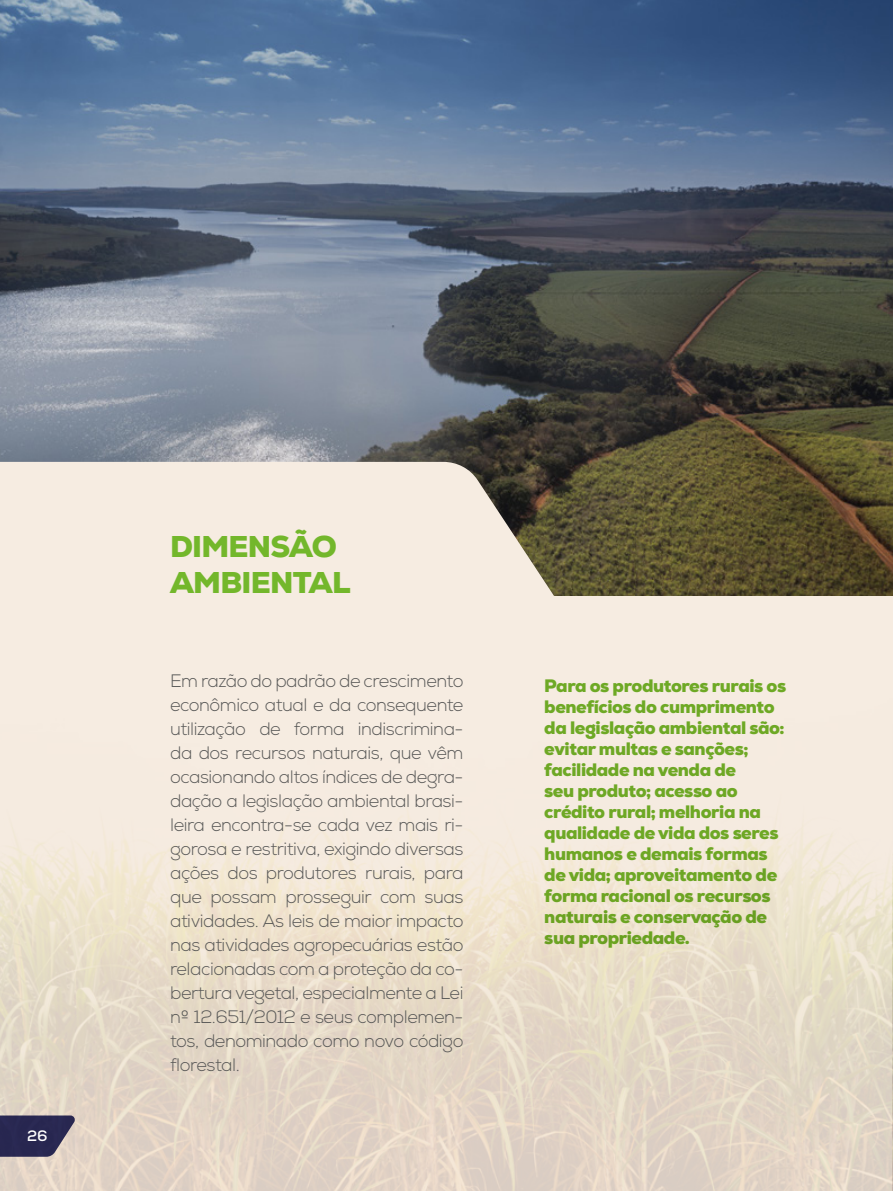
<style>
.page{position:relative;width:893px;height:1191px;background:#f6ece1}
.page>*{position:absolute;margin:0;border:0;box-sizing:border-box;transform-origin:0 0}
.t1{font:900 30px/36px "Nexa";letter-spacing:-.025em;color:#73b72b}
.t2{font:300 18px/24px "Nexa";letter-spacing:-.025em;color:#575756;text-align:justify}
.t3{font:900 18px/21px "Nexa";letter-spacing:-.025em;color:#73b72b}
.t4{font:700 15px "Nexa";color:#fff}
</style>
<div class="page">
<img style="left:0;top:830px;width:893px;height:361px">
<svg style="left:0;top:1115px;width:76px;height:41px"></svg>
<img style="left:0;top:0;width:893px;height:595px">
<svg style="left:0;top:462px;width:562px;height:134px"></svg>
<svg style="left:892px;top:830px;width:1px;height:284px"></svg>
<p class="t4" style="left:27px;top:1126px;width:22px">26</p>
<h1 class="t1" style="left:170px;top:528px;width:182px">DIMENSÃO<br>AMBIENTAL</h1>
<p class="t2" style="left:170px;top:669px;width:295px">Em razão do padrão de crescimento econômico atual e da consequente utilização de forma indiscrimina&shy;da dos recursos naturais, que vêm ocasionando altos índices de degra&shy;dação a legislação ambiental brasi&shy;leira encontra-se cada vez mais ri&shy;gorosa e restritiva, exigindo diversas ações dos produtores rurais, para que possam prosseguir com suas atividades. As leis de maior impacto nas atividades agropecuárias estão relacionadas com a proteção da co&shy;bertura vegetal, especialmente a Lei nº 12.651/2012 e seus complemen&shy;tos, denominado como novo código florestal.</p>
<p class="t3" style="left:544px;top:675px;width:243px">Para os produtores rurais os benefícios do cumprimento da legislação ambiental são: evitar multas e sanções; facilidade na venda de<br>seu produto; acesso ao crédito rural; melhoria na qualidade de vida dos seres humanos e demais formas de vida; aproveitamento de forma racional os recursos naturais e conservação de sua propriedade.</p>
</div>
